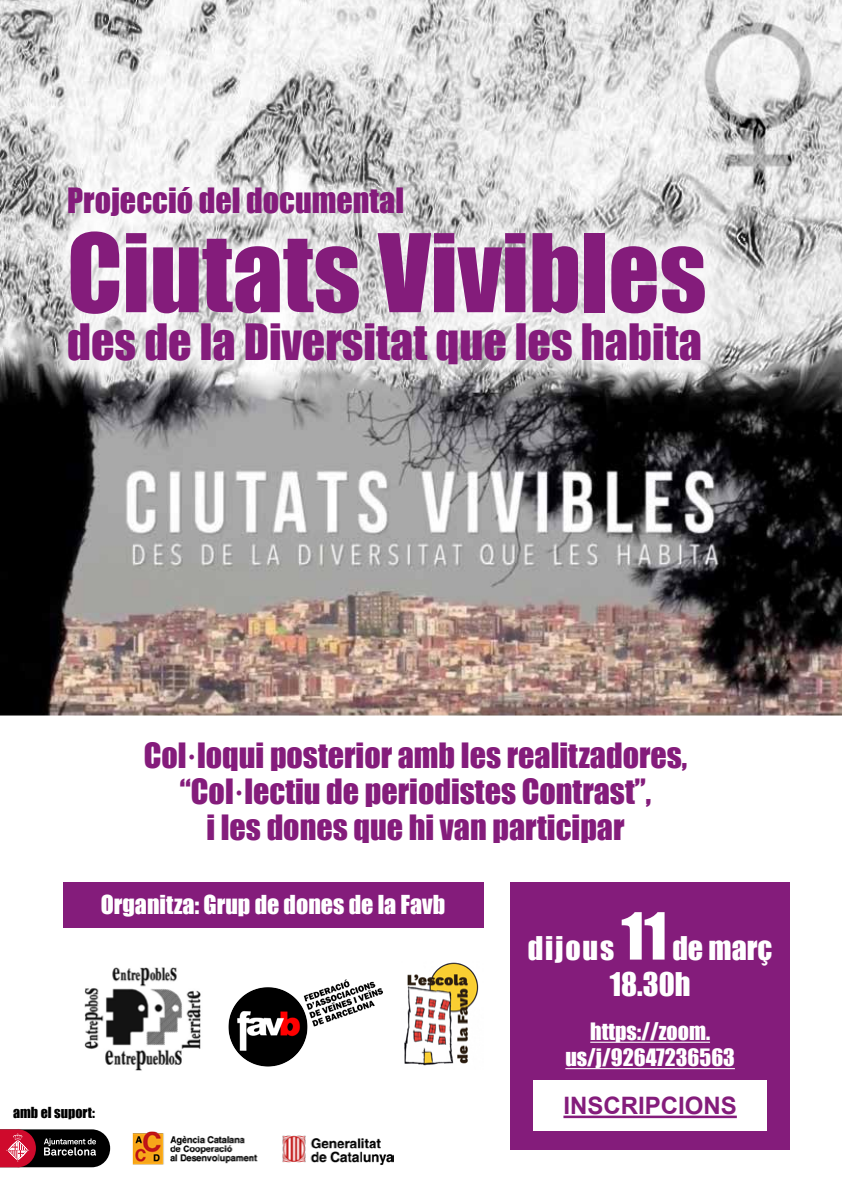
<style>
.page{position:relative;width:842px;height:1191px;background:#fff}
.page>*{position:absolute;margin:0;border:0;box-sizing:border-box;transform-origin:0 0}
.t1{font:100px "Impact";color:#841c7b}
.t2{font:46px "Impact";color:#841c7b}
.t3{font:32px/36px "Impact";color:#841c7b;text-align:center}
.t4{font:30px/36px "Impact";color:#fff;text-align:center}
.t5{font:24px "Impact";color:#fff}
.t6{font:700 24px "Arial";color:#841c7b}
.t7{font:22px/26.4px "Impact";color:#fff;text-align:center}
.t8{font:14px "Impact";color:#000}
.s1{font-size:60px}
</style>
<div class="page">
<img style="left:0;top:0;width:842px;height:716px">
<div style="left:56px;top:174px;width:665px;height:207px;background:#fff;opacity:.52"></div>
<div style="left:510px;top:882px;width:280px;height:267px;background:#841c7b"></div>
<hr style="left:590px;top:1041px;width:120px;height:1px;background:#fff">
<hr style="left:565px;top:1068px;width:170px;height:1px;background:#fff">
<img style="left:84px;top:967px;width:117px;height:104px">
<img style="left:404px;top:962px;width:75px;height:104px">
<img style="left:228px;top:979px;width:155px;height:88px">
<div style="left:63px;top:882px;width:420px;height:45px;background:#841c7b"></div>
<img style="left:132px;top:1131px;width:261px;height:34px">
<svg style="left:0;top:1129px;width:110px;height:38px;background:#5a2932"></svg>
<div style="left:533px;top:1080px;width:234px;height:50px;background:#fff"></div>
<hr style="left:563px;top:1115px;width:174px;height:3px;background:#841c7b">
<p class="t3" style="left:67px;top:182px;width:338px">Projecció del documental</p>
<h1 class="t1" style="left:67px;top:195px;width:641px">Ciutats Vivibles</h1>
<h2 class="t2" style="left:67px;top:306px;width:636px">des de la Diversitat que les habita</h2>
<p class="t3" style="left:144px;top:736px;width:545px">Col·loqui posterior amb les realitzadores, “Col·lectiu de periodistes Contrast”,<br>i les dones que hi van participar</p>
<p class="t5" style="left:101px;top:886px;width:346px">Organitza: Grup de dones de la Favb</p>
<p class="t4" style="left:528px;top:929px;width:246px">dijous <span class="s1">11</span> de març<br>18.30h</p>
<p class="t7" style="left:565px;top:1017px;width:171px">https://zoom. us/j/92647236563</p>
<p class="t8" style="left:13px;top:1102px;width:83px">amb el suport:</p>
<p class="t6" style="left:563px;top:1089px;width:175px">INSCRIPCIONS</p>
</div>
